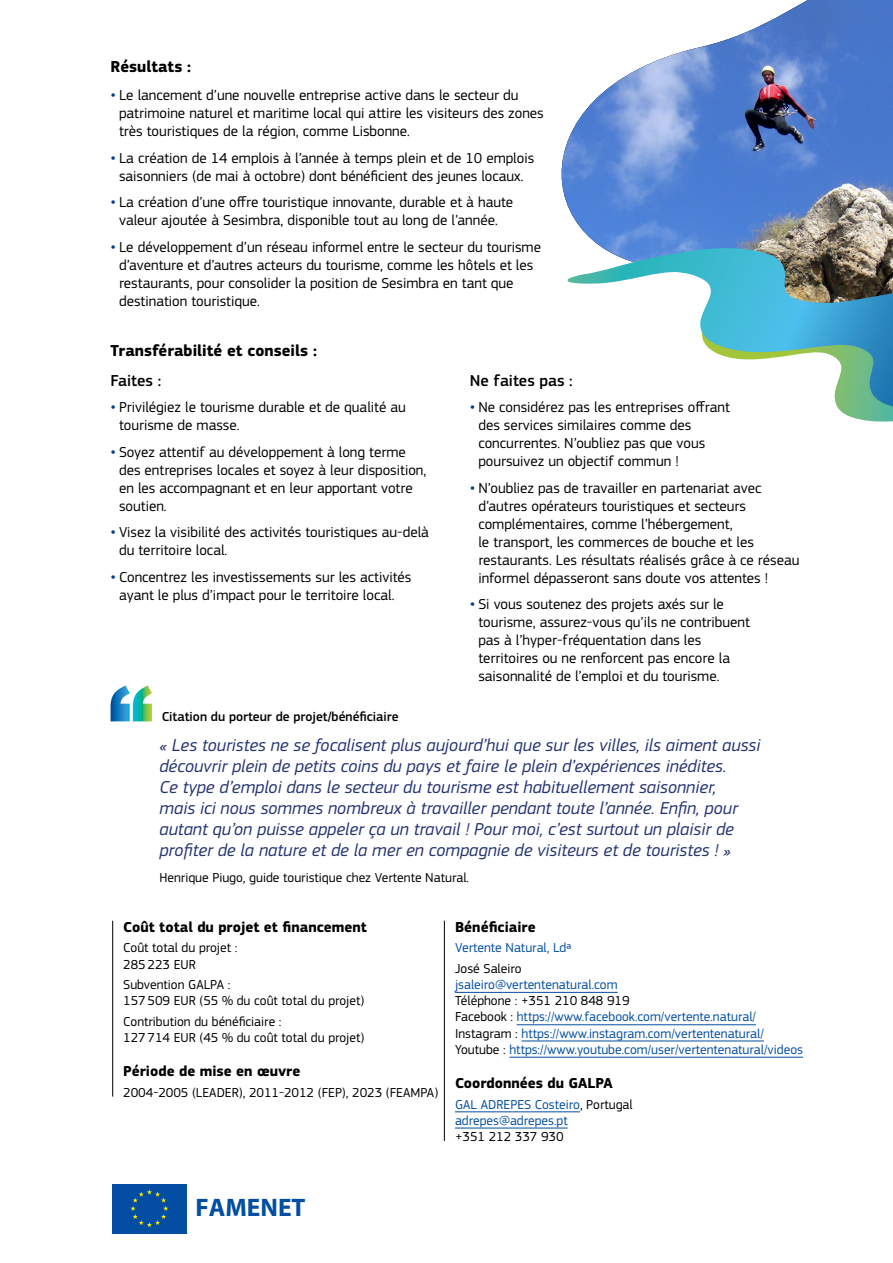
<style>
.page{position:relative;width:893px;height:1263px;background:#fff}
.page>*{position:absolute;margin:0;border:0;box-sizing:border-box;transform-origin:0 0}
.t1{font:700 25.35px "Myriad Pro";color:#034ea2}
.t2{font:italic 18px/21px "EC Square Sans Pro";color:#263472}
.t3{font:700 16.5px "EC Square Sans Pro";color:#000}
.t4{font:500 16.5px "EC Square Sans Pro";color:#000}
.t5{font:15px/18px "EC Square Sans Pro";color:#000}
.t6{font:700 15px "EC Square Sans Pro";color:#000}
.t7{font:13.5px/16.2px "EC Square Sans Pro";color:#034ea2}
.t8{font:13.5px/16.2px "EC Square Sans Pro";color:#000}
.t9{font:500 13.5px "EC Square Sans Pro";color:#000}
.s1{font-size:19.5px;color:#023f88}
.s2{color:#000}
</style>
<div class="page">
<img style="left:561px;top:0;width:332px;height:248px">
<svg style="left:837px;top:407px;width:56px;height:15px"></svg>
<svg style="left:567px;top:248px;width:326px;height:159px"></svg>
<svg style="left:111px;top:685px;width:41px;height:36px"></svg>
<hr style="left:112px;top:921px;width:1px;height:175px;background:#000">
<hr style="left:444px;top:921px;width:1px;height:220px;background:#000">
<hr style="left:455px;top:992px;width:163px;height:1px;background:#034ea2">
<hr style="left:517px;top:1024px;width:239px;height:1px;background:#034ea2">
<hr style="left:522px;top:1041px;width:242px;height:1px;background:#034ea2">
<hr style="left:509px;top:1057px;width:294px;height:1px;background:#034ea2">
<hr style="left:455px;top:1111px;width:125px;height:1px;background:#034ea2">
<hr style="left:455px;top:1128px;width:113px;height:1px;background:#034ea2">
<div style="left:111px;top:1182px;width:77px;height:53px;background:#034ea2"></div>
<svg style="left:130px;top:1189px;width:38px;height:38px"></svg>
<p class="t3" style="left:111px;top:57px;width:82px">Résultats :</p>
<p class="t5" style="left:119px;top:86px;width:426px;text-indent:-9px"><span class="s1">•</span> Le lancement d’une nouvelle entreprise active dans le secteur du patrimoine naturel et maritime local qui attire les visiteurs des zones très touristiques de la région, comme Lisbonne.</p>
<p class="t5" style="left:111px;top:149px;width:425px;text-align:center"><span class="s1">•</span> La création de 14 emplois à l’année à temps plein et de 10 emplois saisonniers (de mai à octobre) dont bénéficient des jeunes locaux.</p>
<p class="t5" style="left:111px;top:193px;width:404px;text-align:center"><span class="s1">•</span> La création d’une offre touristique innovante, durable et à haute valeur ajoutée à Sesimbra, disponible tout au long de l’année.</p>
<p class="t5" style="left:119px;top:238px;width:424px;text-indent:-9px"><span class="s1">•</span> Le développement d’un réseau informel entre le secteur du tourisme d’aventure et d’autres acteurs du tourisme, comme les hôtels et les restaurants, pour consolider la position de Sesimbra en tant que destination touristique.</p>
<p class="t3" style="left:111px;top:341px;width:208px">Transférabilité et conseils :</p>
<p class="t4" style="left:111px;top:371px;width:52px">Faites :</p>
<p class="t5" style="left:119px;top:398px;width:288px;text-indent:-9px"><span class="s1">•</span> Privilégiez le tourisme durable et de qualité au tourisme de masse.</p>
<p class="t5" style="left:119px;top:443px;width:309px;text-indent:-9px"><span class="s1">•</span> Soyez attentif au développement à long terme des entreprises locales et soyez à leur disposition, en les accompagnant et en leur apportant votre soutien.</p>
<p class="t5" style="left:119px;top:523px;width:311px;text-indent:-9px"><span class="s1">•</span> Visez la visibilité des activités touristiques au-delà du territoire local.</p>
<p class="t5" style="left:111px;top:568px;width:302px;text-align:center"><span class="s1">•</span> Concentrez les investissements sur les activités ayant le plus d’impact pour le territoire local.</p>
<p class="t4" style="left:470px;top:371px;width:104px">Ne faites pas :</p>
<p class="t5" style="left:478px;top:398px;width:253px;text-indent:-9px"><span class="s1">•</span> Ne considérez pas les entreprises offrant des services similaires comme des concurrentes. N’oubliez pas que vous poursuivez un objectif commun !</p>
<p class="t5" style="left:478px;top:479px;width:323px;text-indent:-9px"><span class="s1">•</span> N’oubliez pas de travailler en partenariat avec d’autres opérateurs touristiques et secteurs complémentaires, comme l’hébergement,<br>le transport, les commerces de bouche et les restaurants. Les résultats réalisés grâce à ce réseau informel dépasseront sans doute vos attentes !</p>
<p class="t5" style="left:478px;top:595px;width:273px;text-indent:-9px"><span class="s1">•</span> Si vous soutenez des projets axés sur le tourisme, assurez-vous qu’ils ne contribuent pas à l’hyper-fréquentation dans les territoires ou ne renforcent pas encore la saisonnalité de l’emploi et du tourisme.</p>
<p class="t9" style="left:162px;top:709px;width:238px">Citation du porteur de projet/bénéficiaire</p>
<p class="t2" style="left:159px;top:735px;width:602px">« Les touristes ne se focalisent plus aujourd’hui que sur les villes, ils aiment aussi découvrir plein de petits coins du pays et faire le plein d’expériences inédites.<br>Ce type d’emploi dans le secteur du tourisme est habituellement saisonnier,<br>mais ici nous sommes nombreux à travailler pendant toute l’année. Enfin, pour autant qu’on puisse appeler ça un travail ! Pour moi, c’est surtout un plaisir de profiter de la nature et de la mer en compagnie de visiteurs et de touristes ! »</p>
<p class="t8" style="left:159px;top:870px;width:311px">Henrique Piugo, guide touristique chez Vertente Natural.</p>
<p class="t6" style="left:123px;top:918px;width:245px">Coût total du projet et financement</p>
<p class="t8" style="left:123px;top:940px;width:116px">Coût total du projet :<br>285223 EUR</p>
<p class="t8" style="left:123px;top:976px;width:243px">Subvention GALPA :<br>157509 EUR (55 % du coût total du projet)</p>
<p class="t8" style="left:123px;top:1013px;width:243px">Contribution du bénéficiaire :<br>127714 EUR (45 % du coût total du projet)</p>
<p class="t6" style="left:123px;top:1062px;width:179px">Période de mise en œuvre</p>
<p class="t8" style="left:123px;top:1084px;width:316px">2004-2005 (LEADER), 2011-2012 (FEP), 2023 (FEAMPA)</p>
<p class="t6" style="left:455px;top:918px;width:82px">Bénéficiaire</p>
<p class="t7" style="left:455px;top:940px;width:118px">Vertente Natural, Ldª</p>
<p class="t8" style="left:455px;top:960px;width:68px">José Saleiro</p>
<p class="t7" style="left:455px;top:976px;width:164px">jsaleiro@vertentenatural.com</p>
<p class="t7" style="left:455px;top:993px;width:349px"><span class="s2">Téléphone : +351 210 848 919<br>Facebook :</span> https://www.facebook.com/vertente.natural/ <span class="s2">Instagram :</span> https://www.instagram.com/vertentenatural/ <span class="s2">Youtube :</span> https://www.youtube.com/user/vertentenatural/videos</p>
<p class="t6" style="left:455px;top:1074px;width:159px">Coordonnées du GALPA</p>
<p class="t7" style="left:455px;top:1096px;width:179px">GAL ADREPES Costeiro<span class="s2">, Portugal </span>adrepes@adrepes.pt</p>
<p class="t8" style="left:455px;top:1128px;width:110px">+351 212 337 930</p>
<h1 class="t1" style="left:195px;top:1191px;width:112px">FAMENET</h1>
</div>
